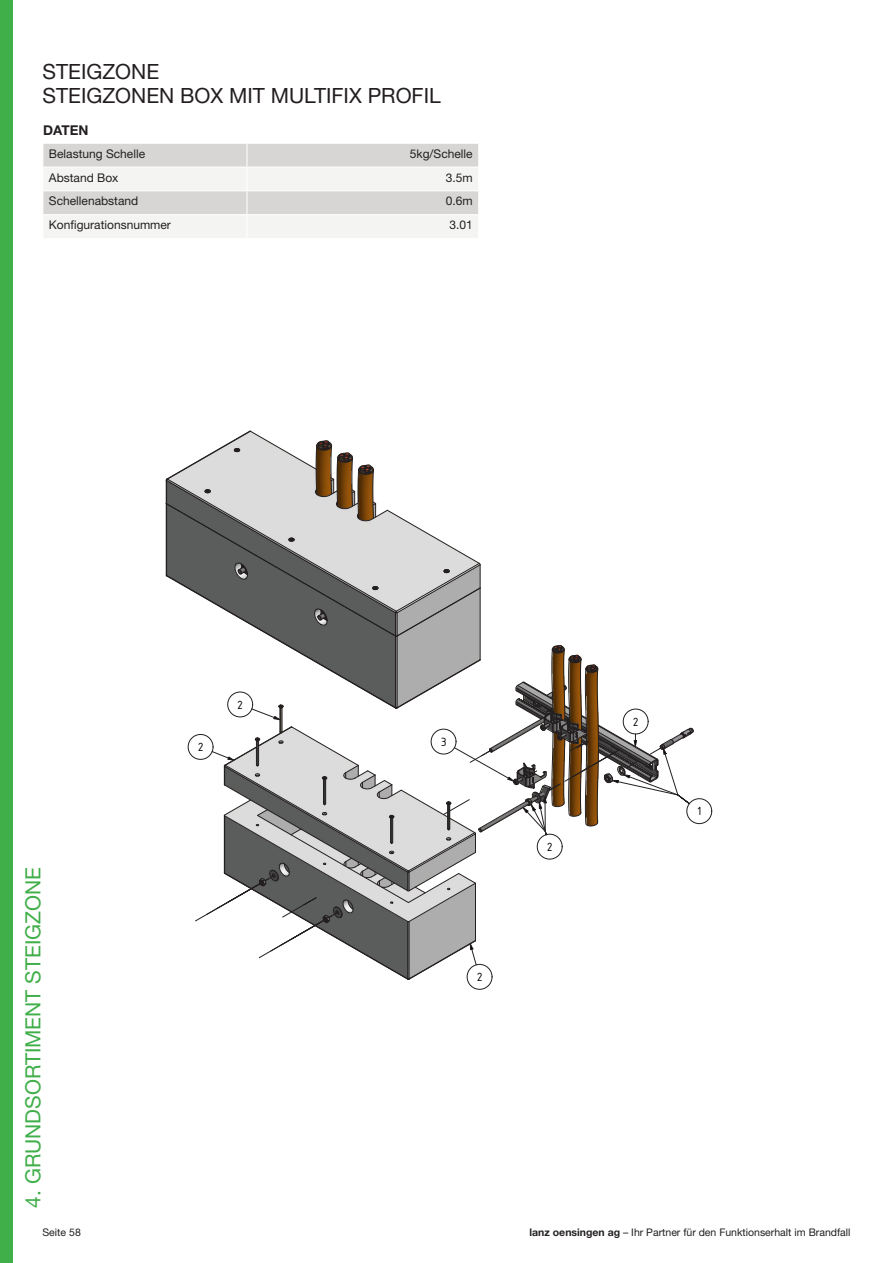
<style>
.page{position:relative;width:893px;height:1263px;background:#fff}
.page>*{position:absolute;margin:0;border:0;box-sizing:border-box;transform-origin:0 0}
.t1{font:21px "Helvetica Neue LT Pro";color:#231f20}
.t2{font:21px "Helvetica Neue LT Pro";color:#40ae49}
.t3{font:700 13.5px "Helvetica Neue LT Pro";color:#231f20}
.t4{font:12.9px "ISOCPEUR";color:#000}
.t5{font:12px "Helvetica Neue LT Pro";color:#231f20}
.t6{font:10.5px "Helvetica Neue LT Pro";color:#231f20}
.s1{font-weight:700}
</style>
<div class="page">
<div style="left:0;top:0;width:13px;height:1263px;background:#40ae49"></div>
<svg style="left:43px;top:144px;width:435px;height:94px"></svg>
<hr style="left:43px;top:167px;width:204px;height:1px;background:#fff">
<hr style="left:247px;top:167px;width:232px;height:1px;background:#fff">
<hr style="left:43px;top:190px;width:204px;height:1px;background:#fff">
<hr style="left:247px;top:190px;width:232px;height:1px;background:#fff">
<hr style="left:43px;top:214px;width:204px;height:1px;background:#fff">
<hr style="left:247px;top:214px;width:232px;height:1px;background:#fff">
<div style="left:686px;top:798px;width:26px;height:26px;border:1px solid #231f20;border-radius:50%"></div>
<div style="left:467px;top:964px;width:25px;height:25px;border:1px solid #231f20;border-radius:50%"></div>
<svg style="left:166px;top:431px;width:528px;height:549px"></svg>
<div style="left:188px;top:734px;width:25px;height:26px;border:1px solid #231f20;border-radius:50%"></div>
<p class="t1" style="left:43px;top:58px;width:118px">STEIGZONE</p>
<p class="t1" style="left:43px;top:82px;width:400px">STEIGZONEN BOX MIT MULTIFIX PROFIL</p>
<p class="t3" style="left:43px;top:122px;width:47px">DATEN</p>
<p class="t5" style="left:49px;top:146px;width:98px">Belastung Schelle</p>
<p class="t5" style="left:410px;top:146px;width:64px">5kg/Schelle</p>
<p class="t5" style="left:49px;top:170px;width:71px">Abstand Box</p>
<p class="t5" style="left:446px;top:170px;width:28px">3.5m</p>
<p class="t5" style="left:49px;top:194px;width:91px">Schellenabstand</p>
<p class="t5" style="left:446px;top:194px;width:28px">0.6m</p>
<p class="t5" style="left:49px;top:218px;width:124px">Konfigurationsnummer</p>
<p class="t5" style="left:449px;top:218px;width:25px">3.01</p>
<p class="t2" style="left:20px;top:1208px;width:342px;rotate:-90deg">4. GRUNDSORTIMENT STEIGZONE</p>
<p class="t6" style="left:43px;top:1226px;width:40px">Seite 58</p>
<p class="t4" style="left:198px;top:739px;width:7px">2</p>
<p class="t4" style="left:237px;top:696px;width:7px">2</p>
<p class="t4" style="left:441px;top:733px;width:7px">3</p>
<p class="t4" style="left:477px;top:968px;width:7px">2</p>
<p class="t4" style="left:547px;top:838px;width:7px">2</p>
<p class="t4" style="left:633px;top:713px;width:7px">2</p>
<p class="t4" style="left:697px;top:803px;width:6px">1</p>
<p class="t6" style="left:530px;top:1226px;width:322px"><span class="s1">lanz oensingen ag</span> – Ihr Partner für den Funktionserhalt im Brandfall</p>
</div>
